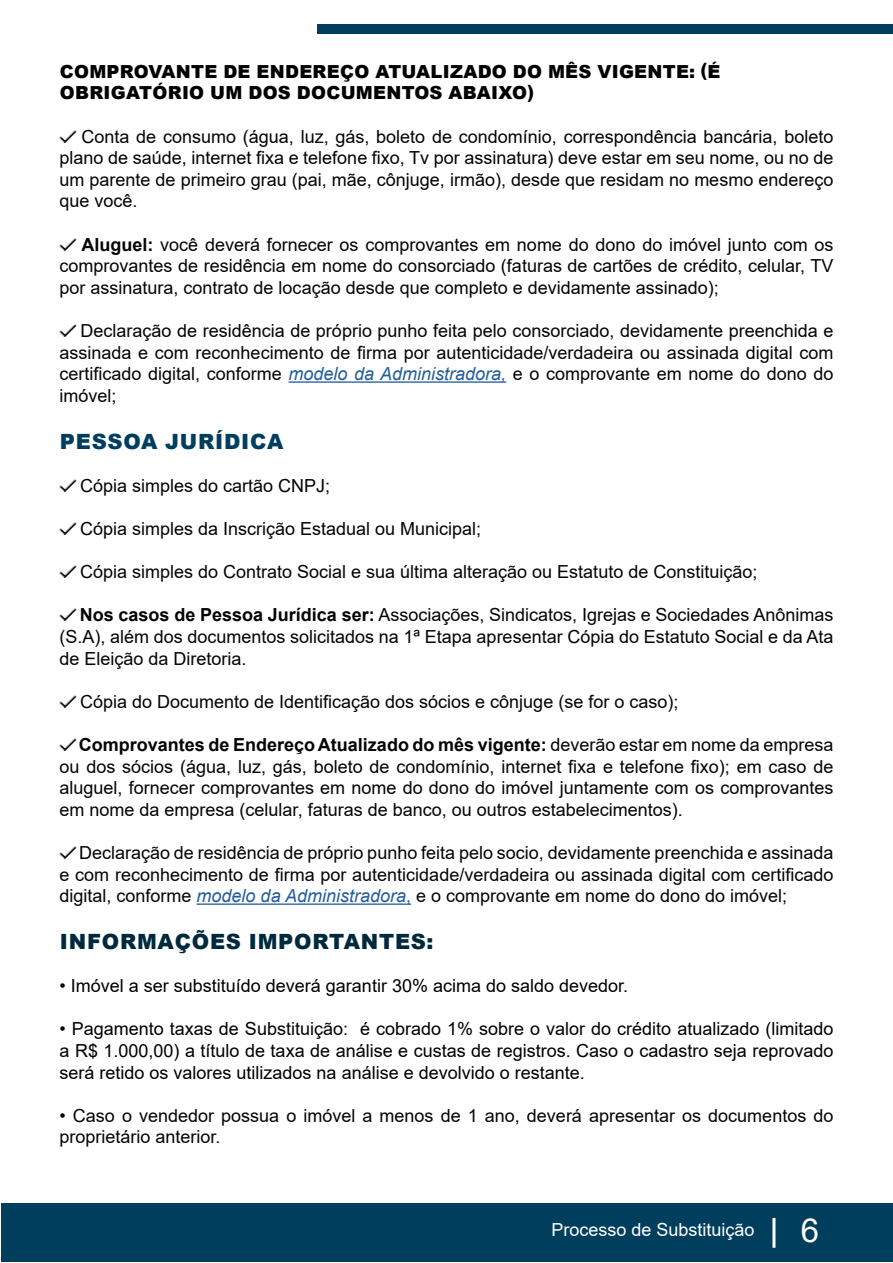
<style>
.page{position:relative;width:893px;height:1263px;background:#fff}
.page>*{position:absolute;margin:0;border:0;box-sizing:border-box;transform-origin:0 0}
.t1{font:33px "Arial";color:#fff}
.t2{font:900 21px "Arial";letter-spacing:.035em;color:#00293e}
.t3{font:900 21px "Arial";letter-spacing:.035em;color:#003e5d}
.t4{font:18px/21.6px "Arial";color:#040406;text-align:justify}
.t5{font:18px/21.6px "Arial";color:#000;text-align:justify}
.t6{font:900 18px/21.6px "Arial";letter-spacing:.015em;color:#000}
.t7{font:18px "Arial";color:#fff}
.s1{font-weight:700}
.s2{font-style:italic;color:#245d9c}
.s3{color:#245d9c}
.s4{color:#000}
</style>
<div class="page">
<div style="left:317px;top:24px;width:575px;height:10px;background:#003e5d"></div>
<div style="left:1px;top:1203px;width:891px;height:59px;background:#003e5d"></div>
<hr style="left:772px;top:1218px;width:3px;height:30px;background:#fff">
<hr style="left:289px;top:381px;width:217px;height:2px;background:#245d9c">
<hr style="left:197px;top:903px;width:214px;height:2px;background:#245d9c">
<p class="t6" style="left:60px;top:60px;width:662px">COMPROVANTE DE ENDEREÇO ATUALIZADO DO MÊS VIGENTE: (É<br>OBRIGATÓRIO UM DOS DOCUMENTOS ABAIXO)</p>
<p class="t4" style="left:60px;top:125px;width:775px;text-indent:22px">Conta de consumo (água, luz, gás, boleto de condomínio, correspondência bancária, boleto plano de saúde, internet fixa e telefone fixo, Tv por assinatura) deve estar em seu nome, ou no de um parente de primeiro grau (pai, mãe, cônjuge, irmão), desde que residam no mesmo endereço que você.</p>
<p class="t4" style="left:60px;top:233px;width:775px;text-indent:22px"><span class="s1">Aluguel:</span> você deverá fornecer os comprovantes em nome do dono do imóvel junto com os comprovantes de residência em nome do consorciado (faturas de cartões de crédito, celular, TV por assinatura, contrato de locação desde que completo e devidamente assinado);</p>
<p class="t4" style="left:60px;top:320px;width:775px;text-indent:21px">Declaração de residência de próprio punho feita pelo consorciado, devidamente preenchida e assinada e com reconhecimento de firma por autenticidade/verdadeira ou assinada digital com certificado digital, conforme <span class="s2">modelo da Administradora,</span> e o comprovante em nome do dono do imóvel;</p>
<p class="t3" style="left:60px;top:426px;width:225px">PESSOA JURÍDICA</p>
<p class="t4" style="left:80px;top:474px;width:252px">Cópia simples do cartão CNPJ;</p>
<p class="t4" style="left:80px;top:518px;width:403px">Cópia simples da Inscrição Estadual ou Municipal;</p>
<p class="t4" style="left:80px;top:561px;width:679px">Cópia simples do Contrato Social e sua última alteração ou Estatuto de Constituição;</p>
<p class="t4" style="left:60px;top:604px;width:775px;text-indent:20px"><span class="s1">Nos casos de Pessoa Jurídica ser:</span> Associações, Sindicatos, Igrejas e Sociedades Anônimas (S.A), além dos documentos solicitados na 1ª Etapa apresentar Cópia do Estatuto Social e da Ata de Eleição da Diretoria.</p>
<p class="t4" style="left:80px;top:690px;width:600px">Cópia do Documento de Identificação dos sócios e cônjuge (se for o caso);</p>
<p class="t4" style="left:60px;top:734px;width:775px;text-indent:19px"><span class="s1">Comprovantes de Endereço Atualizado do mês vigente:</span> deverão estar em nome da empresa ou dos sócios (água, luz, gás, boleto de condomínio, internet fixa e telefone fixo); em caso de aluguel, fornecer comprovantes em nome do dono do imóvel juntamente com os comprovantes em nome da empresa (celular, faturas de banco, ou outros estabelecimentos).</p>
<p class="t4" style="left:60px;top:842px;width:775px;text-indent:19px">Declaração de residência de próprio punho feita pelo socio, devidamente preenchida e assinada e com reconhecimento de firma por autenticidade/verdadeira ou assinada digital com certificado digital, conforme <span class="s2">modelo da Administradora</span><span class="s3">,</span> e o comprovante em nome do dono do imóvel;</p>
<p class="t2" style="left:60px;top:926px;width:375px">INFORMAÇÕES IMPORTANTES:</p>
<p class="t5" style="left:60px;top:975px;width:570px">• Imóvel a ser substituído deverá garantir 30% acima do saldo devedor.</p>
<p class="t5" style="left:60px;top:1018px;width:775px">• Pagamento taxas de Substituição: é cobrado 1% sobre o valor do crédito atualizado (limitado a R$ 1.000,00) a título de taxa de análise e custas de registros. Caso o cadastro seja reprovado será retido os valores utilizados na análise e devolvido o restante.</p>
<p class="t4" style="left:60px;top:1104px;width:775px"><span class="s4">•</span> Caso o vendedor possua o imóvel a menos de 1 ano, deverá apresentar os documentos do proprietário anterior.</p>
<p class="t7" style="left:551px;top:1217px;width:205px">Processo de Substituição</p>
<h1 class="t1" style="left:801px;top:1208px;width:20px">6</h1>
</div>
